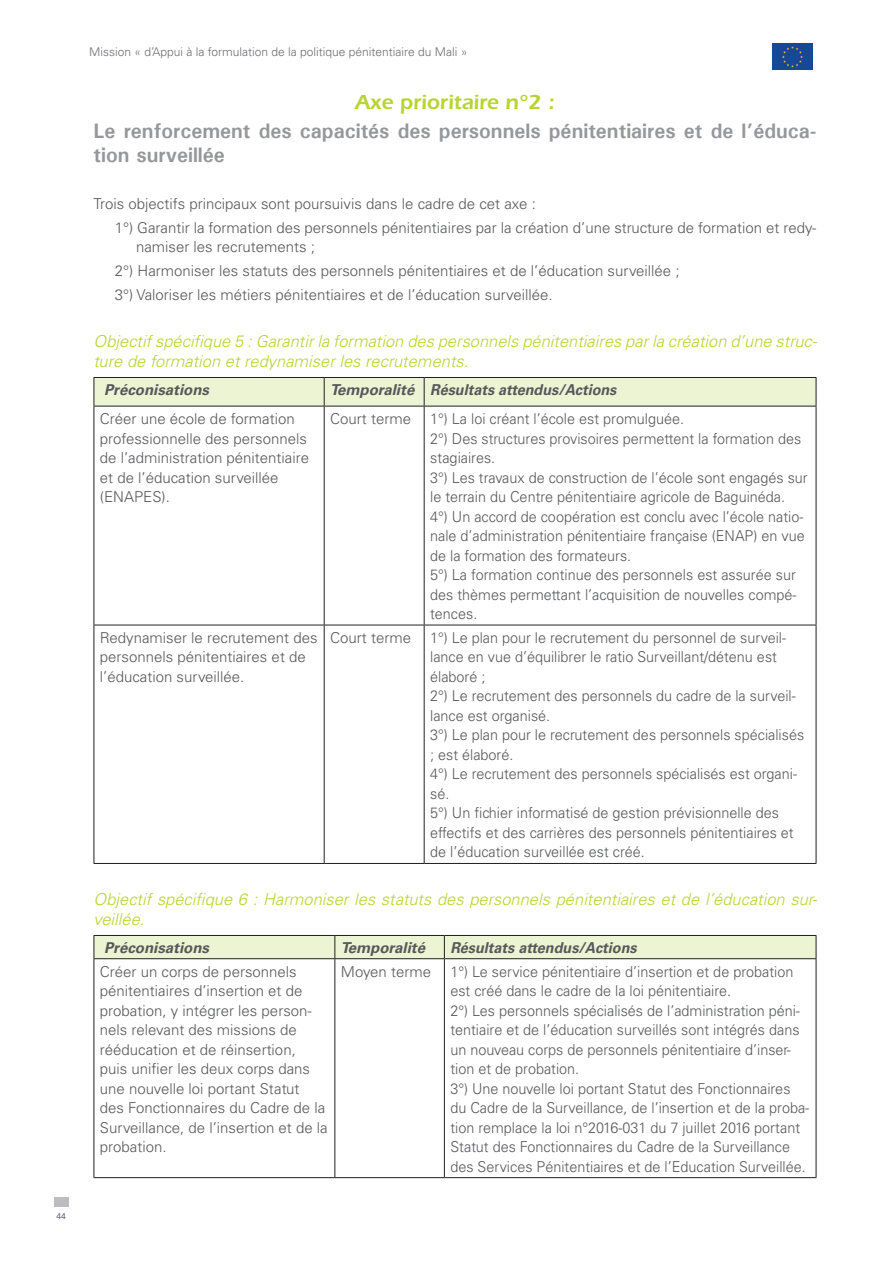
<style>
.page{position:relative;width:893px;height:1263px;background:#fff}
.page>*{position:absolute;margin:0;border:0;box-sizing:border-box;transform-origin:0 0}
.t1{font:700 21px/24px "Univers";color:#95979a}
.t2{font:600 21px "Itc Eras";color:#b8d432}
.t3{font:italic 300 16.5px/19.5px "Univers";color:#b8d432}
.t4{font:300 15px/19.5px "Univers";color:#57585a;scale:.96 1}
.t5{font:300 15px/19.5px "Univers";color:#57585a}
.t6{font:italic 700 15px "Univers";color:#57585a}
.t7{font:italic 700 15px "Univers";color:#57585a;scale:.96 1}
.t8{font:300 12px "Univers";color:#6c6d70}
.t9{font:8.4px "Univers";color:#636279}
</style>
<div class="page">
<div style="left:54px;top:1197px;width:14px;height:10px;background:#bcbdc0"></div>
<img style="left:772px;top:44px;width:40px;height:26px">
<svg style="left:94px;top:377px;width:723px;height:29px;background:#e2e8ca"></svg>
<hr style="left:94px;top:406px;width:230px;height:1px;background:#231f20">
<hr style="left:94px;top:406px;width:1px;height:219px;background:#231f20">
<hr style="left:324px;top:406px;width:100px;height:1px;background:#231f20">
<hr style="left:324px;top:406px;width:1px;height:219px;background:#231f20">
<hr style="left:424px;top:406px;width:392px;height:1px;background:#231f20">
<hr style="left:424px;top:406px;width:1px;height:219px;background:#231f20">
<hr style="left:816px;top:406px;width:1px;height:219px;background:#231f20">
<hr style="left:94px;top:625px;width:230px;height:1px;background:#231f20">
<hr style="left:94px;top:625px;width:1px;height:238px;background:#231f20">
<hr style="left:324px;top:625px;width:100px;height:1px;background:#231f20">
<hr style="left:324px;top:625px;width:1px;height:238px;background:#231f20">
<hr style="left:424px;top:625px;width:392px;height:1px;background:#231f20">
<hr style="left:424px;top:625px;width:1px;height:238px;background:#231f20">
<hr style="left:816px;top:625px;width:1px;height:238px;background:#231f20">
<hr style="left:94px;top:863px;width:230px;height:1px;background:#231f20">
<hr style="left:324px;top:863px;width:100px;height:1px;background:#231f20">
<hr style="left:424px;top:863px;width:392px;height:1px;background:#231f20">
<div style="left:94px;top:935px;width:723px;height:24px;background:#edf4d4"></div>
<hr style="left:94px;top:958px;width:241px;height:1px;background:#231f20">
<hr style="left:94px;top:959px;width:1px;height:218px;background:#231f20">
<hr style="left:335px;top:958px;width:109px;height:1px;background:#231f20">
<hr style="left:334px;top:959px;width:1px;height:218px;background:#231f20">
<hr style="left:444px;top:958px;width:372px;height:1px;background:#231f20">
<hr style="left:444px;top:959px;width:1px;height:218px;background:#231f20">
<hr style="left:816px;top:959px;width:1px;height:218px;background:#231f20">
<hr style="left:94px;top:1177px;width:241px;height:1px;background:#231f20">
<hr style="left:335px;top:1177px;width:109px;height:1px;background:#231f20">
<hr style="left:444px;top:1177px;width:372px;height:1px;background:#231f20">
<p class="t9" style="left:57px;top:1211px;width:11px">44</p>
<p class="t8" style="left:89px;top:45px;width:380px">Mission « d’Appui à la formulation de la politique pénitentiaire du Mali »</p>
<h1 class="t2" style="left:355px;top:90px;width:201px">Axe prioritaire n°2 :</h1>
<h1 class="t1" style="left:94px;top:118px;width:724px">Le renforcement des capacités des personnels pénitentiaires et de l’éduca&shy;tion surveillée</h1>
<p class="t5" style="left:115px;top:192px;width:703px;line-height:23.7px;text-indent:-21px">Trois objectifs principaux sont poursuivis dans le cadre de cet axe :<br>1°) Garantir la formation des personnels pénitentiaires par la création d’une structure de formation et redy-</p>
<p class="t5" style="left:115px;top:235px;width:566px;line-height:23.7px;text-indent:21px">namiser les recrutements ;<br>2°) Harmoniser les statuts des personnels pénitentiaires et de l’éducation surveillée ;<br>3°) Valoriser les métiers pénitentiaires et de l’éducation surveillée.</p>
<p class="t3" style="left:94px;top:332px;width:725px">Objectif spécifique 5 : Garantir la formation des personnels pénitentiaires par la création d’une struc&shy;ture de formation et redynamiser les recrutements.</p>
<p class="t6" style="left:104px;top:381px;width:107px">Préconisations</p>
<p class="t6" style="left:330px;top:381px;width:288px">Temporalité Résultats attendus/Actions</p>
<p class="t5" style="left:100px;top:409px;width:211px">Créer une école de formation professionnelle des personnels de l’administration pénitentiaire et de l’éducation surveillée (ENAPES).</p>
<p class="t5" style="left:330px;top:409px;width:82px">Court terme</p>
<p class="t4" style="left:430px;top:409px;width:395px">1°) La loi créant l’école est promulguée.<br>2°) Des structures provisoires permettent la formation des stagiaires.<br>3°) Les travaux de construction de l’école sont engagés sur le terrain du Centre pénitentiaire agricole de Baguinéda.<br>4°) Un accord de coopération est conclu avec l’école natio&shy;nale d’administration pénitentiaire française (ENAP) en vue de la formation des formateurs.<br>5°) La formation continue des personnels est assurée sur des thèmes permettant l’acquisition de nouvelles compé&shy;tences.</p>
<p class="t5" style="left:100px;top:628px;width:219px">Redynamiser le recrutement des personnels pénitentiaires et de l’éducation surveillée.</p>
<p class="t5" style="left:330px;top:628px;width:82px">Court terme</p>
<p class="t4" style="left:430px;top:628px;width:391px">1°) Le plan pour le recrutement du personnel de surveil&shy;lance en vue d’équilibrer le ratio Surveillant/détenu est élaboré ;<br>2°) Le recrutement des personnels du cadre de la surveil&shy;lance est organisé.<br>3°) Le plan pour le recrutement des personnels spécialisés ; est élaboré.<br>4°) Le recrutement des personnels spécialisés est organi&shy;sé.<br>5°) Un fichier informatisé de gestion prévisionnelle des effectifs et des carrières des personnels pénitentiaires et de l’éducation surveillée est créé.</p>
<p class="t3" style="left:94px;top:890px;width:725px">Objectif spécifique 6 : Harmoniser les statuts des personnels pénitentiaires et de l’éducation sur&shy;veillée.</p>
<p class="t6" style="left:104px;top:939px;width:107px">Préconisations</p>
<p class="t6" style="left:341px;top:939px;width:86px">Temporalité</p>
<p class="t7" style="left:450px;top:939px;width:196px">Résultats attendus/Actions</p>
<p class="t5" style="left:100px;top:961px;width:229px">Créer un corps de personnels pénitentiaires d’insertion et de probation, y intégrer les person&shy;nels relevant des missions de rééducation et de réinsertion,<br>puis unifier les deux corps dans une nouvelle loi portant Statut<br>des Fonctionnaires du Cadre de la<br>Surveillance, de l’insertion et de la probation.</p>
<p class="t5" style="left:341px;top:961px;width:92px">Moyen terme</p>
<p class="t4" style="left:450px;top:961px;width:375px">1°) Le service pénitentiaire d’insertion et de probation est créé dans le cadre de la loi pénitentiaire.<br>2°) Les personnels spécialisés de l’administration péni&shy;tentiaire et de l’éducation surveillés sont intégrés dans un nouveau corps de personnels pénitentiaire d’inser&shy;tion et de probation.<br>3°) Une nouvelle loi portant Statut des Fonctionnaires du Cadre de la Surveillance, de l’insertion et de la proba&shy;tion remplace la loi n°2016-031 du 7 juillet 2016 portant Statut des Fonctionnaires du Cadre de la Surveillance des Services Pénitentiaires et de l’Education Surveillée.</p>
</div>
